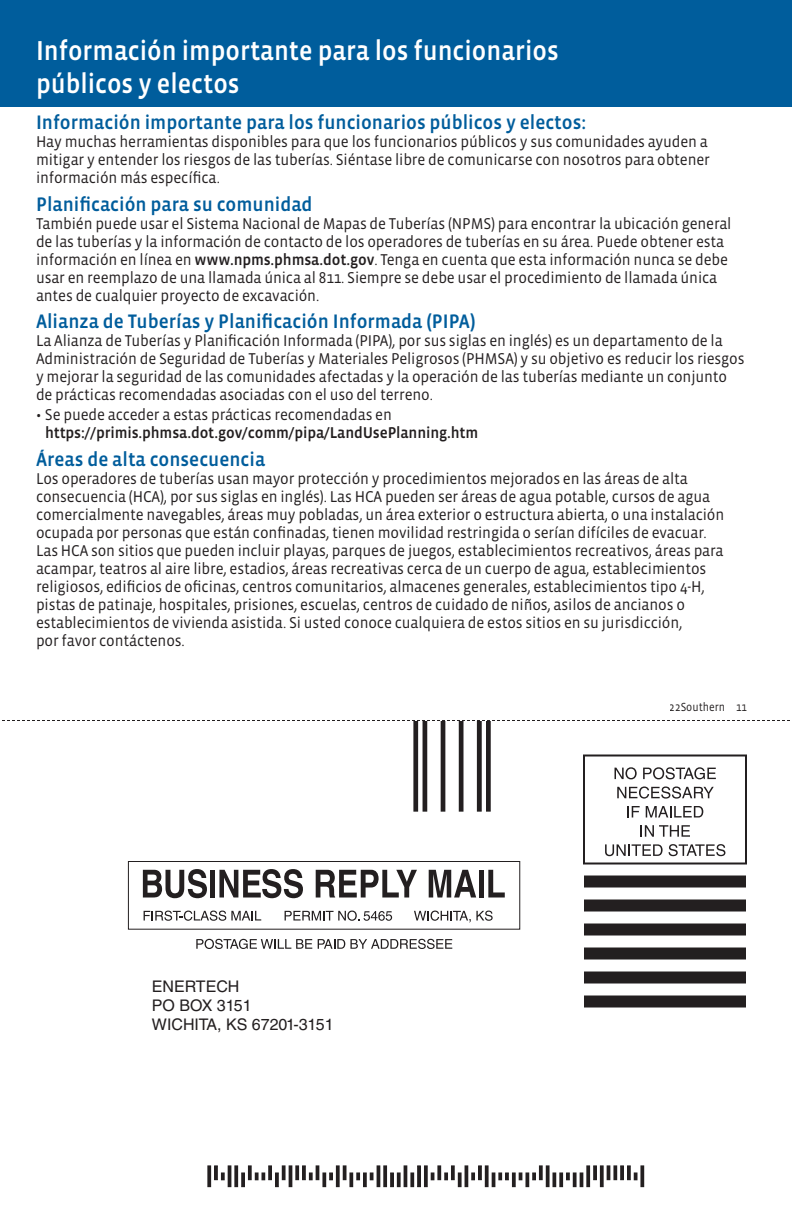
<style>
.page{position:relative;width:792px;height:1224px;background:#fff}
.page>*{position:absolute;margin:0;border:0;box-sizing:border-box;transform-origin:0 0}
.t1{font:500 28px/33.6px "Vista Sans OTCE";color:#fff;scale:.91 1}
.t2{font:500 20px "Vista Sans OTCE";color:#005d9c;scale:.95 1}
.t3{font:16px/18px "Vista Sans OTCE";letter-spacing:-.01em;color:#231f20;scale:.95 1}
.t4{font:500 16px "Vista Sans OTCE";letter-spacing:-.01em;color:#231f20;scale:.95 1}
.t5{font:16px/19.2px "Helvetica LT Std";color:#231f20}
.t6{font:12px "Vista Sans OTCE";color:#231f20;scale:.9 1}
.s1{font-weight:500}
</style>
<div class="page">
<svg style="left:2px;top:720px;width:788px;height:1px"></svg>
<div style="left:208px;top:1166px;width:3px;height:21px;border:1px solid #231f20"></div>
<div style="left:214px;top:1166px;width:4px;height:14px;border:1px solid #231f20"></div>
<svg style="left:215px;top:1166px;width:9px;height:14px"></svg>
<div style="left:228px;top:1166px;width:3px;height:21px;border:1px solid #231f20"></div>
<div style="left:235px;top:1166px;width:3px;height:21px;border:1px solid #231f20"></div>
<div style="left:242px;top:1173px;width:3px;height:14px;border:1px solid #231f20"></div>
<div style="left:248px;top:1166px;width:3px;height:14px;border:1px solid #231f20"></div>
<svg style="left:255px;top:1166px;width:23px;height:15px"></svg>
<div style="left:275px;top:1173px;width:3px;height:14px;border:1px solid #231f20"></div>
<div style="left:282px;top:1166px;width:3px;height:14px;border:1px solid #231f20"></div>
<div style="left:289px;top:1166px;width:3px;height:21px;border:1px solid #231f20"></div>
<div style="left:296px;top:1166px;width:3px;height:14px;border:1px solid #231f20"></div>
<div style="left:302px;top:1166px;width:3px;height:14px;border:1px solid #231f20"></div>
<svg style="left:303px;top:1166px;width:9px;height:14px"></svg>
<div style="left:316px;top:1166px;width:3px;height:14px;border:1px solid #231f20"></div>
<div style="left:323px;top:1173px;width:3px;height:14px;border:1px solid #231f20"></div>
<svg style="left:330px;top:1173px;width:3px;height:7px"></svg>
<div style="left:336px;top:1166px;width:3px;height:21px;border:1px solid #231f20"></div>
<div style="left:343px;top:1166px;width:3px;height:14px;border:1px solid #231f20"></div>
<div style="left:350px;top:1173px;width:3px;height:14px;border:1px solid #231f20"></div>
<svg style="left:357px;top:1173px;width:16px;height:14px"></svg>
<div style="left:377px;top:1166px;width:3px;height:21px;border:1px solid #231f20"></div>
<div style="left:384px;top:1166px;width:3px;height:21px;border:1px solid #231f20"></div>
<div style="left:390px;top:1173px;width:4px;height:14px;border:1px solid #231f20"></div>
<div style="left:397px;top:1173px;width:3px;height:14px;border:1px solid #231f20"></div>
<div style="left:404px;top:1166px;width:3px;height:21px;border:1px solid #231f20"></div>
<div style="left:411px;top:1173px;width:3px;height:14px;border:1px solid #231f20"></div>
<div style="left:417px;top:1166px;width:4px;height:21px;border:1px solid #231f20"></div>
<div style="left:424px;top:1166px;width:3px;height:21px;border:1px solid #231f20"></div>
<svg style="left:431px;top:1173px;width:3px;height:7px"></svg>
<div style="left:438px;top:1166px;width:3px;height:14px;border:1px solid #231f20"></div>
<svg style="left:445px;top:1173px;width:3px;height:7px"></svg>
<div style="left:451px;top:1166px;width:3px;height:14px;border:1px solid #231f20"></div>
<div style="left:458px;top:1173px;width:3px;height:14px;border:1px solid #231f20"></div>
<div style="left:465px;top:1166px;width:3px;height:21px;border:1px solid #231f20"></div>
<svg style="left:472px;top:1172px;width:3px;height:8px"></svg>
<div style="left:478px;top:1166px;width:4px;height:14px;border:1px solid #231f20"></div>
<div style="left:485px;top:1166px;width:3px;height:21px;border:1px solid #231f20"></div>
<div style="left:492px;top:1173px;width:3px;height:14px;border:1px solid #231f20"></div>
<svg style="left:499px;top:1173px;width:10px;height:7px"></svg>
<div style="left:512px;top:1173px;width:3px;height:14px;border:1px solid #231f20"></div>
<svg style="left:519px;top:1173px;width:3px;height:7px"></svg>
<div style="left:526px;top:1173px;width:3px;height:14px;border:1px solid #231f20"></div>
<svg style="left:533px;top:1173px;width:3px;height:7px"></svg>
<div style="left:539px;top:1166px;width:3px;height:14px;border:1px solid #231f20"></div>
<div style="left:546px;top:1166px;width:3px;height:21px;border:1px solid #231f20"></div>
<div style="left:553px;top:1173px;width:3px;height:14px;border:1px solid #231f20"></div>
<div style="left:560px;top:1173px;width:3px;height:14px;border:1px solid #231f20"></div>
<svg style="left:566px;top:1173px;width:3px;height:7px"></svg>
<div style="left:573px;top:1173px;width:3px;height:14px;border:1px solid #231f20"></div>
<div style="left:580px;top:1173px;width:3px;height:14px;border:1px solid #231f20"></div>
<div style="left:587px;top:1166px;width:3px;height:21px;border:1px solid #231f20"></div>
<div style="left:594px;top:1166px;width:3px;height:14px;border:1px solid #231f20"></div>
<div style="left:600px;top:1166px;width:3px;height:21px;border:1px solid #231f20"></div>
<div style="left:607px;top:1166px;width:3px;height:14px;border:1px solid #231f20"></div>
<div style="left:614px;top:1166px;width:3px;height:14px;border:1px solid #231f20"></div>
<svg style="left:621px;top:1166px;width:16px;height:14px"></svg>
<div style="left:641px;top:1166px;width:3px;height:21px;border:1px solid #231f20"></div>
<hr style="left:414px;top:722px;width:4px;height:89px;background:#231f20">
<div style="left:413px;top:721px;width:5px;height:91px;border:1px solid #231f20"></div>
<div style="left:423px;top:721px;width:4px;height:91px;border:1px solid #231f20"></div>
<div style="left:441px;top:721px;width:4px;height:91px;border:1px solid #231f20"></div>
<hr style="left:459px;top:722px;width:4px;height:89px;background:#231f20">
<div style="left:459px;top:721px;width:5px;height:91px;border:1px solid #231f20"></div>
<hr style="left:477px;top:722px;width:4px;height:89px;background:#231f20">
<div style="left:477px;top:721px;width:5px;height:91px;border:1px solid #231f20"></div>
<hr style="left:487px;top:722px;width:3px;height:89px;background:#231f20">
<div style="left:486px;top:721px;width:5px;height:91px;border:1px solid #231f20"></div>
<div style="left:583px;top:755px;width:164px;height:110px;border:2px solid #231f20"></div>
<div style="left:584px;top:876px;width:162px;height:12px;background:#231f20"></div>
<div style="left:584px;top:900px;width:162px;height:12px;background:#231f20"></div>
<div style="left:584px;top:924px;width:162px;height:12px;background:#231f20"></div>
<div style="left:584px;top:948px;width:162px;height:12px;background:#231f20"></div>
<div style="left:584px;top:972px;width:162px;height:12px;background:#231f20"></div>
<div style="left:584px;top:996px;width:162px;height:12px;background:#231f20"></div>
<svg style="left:615px;top:767px;width:22px;height:12px"></svg>
<svg style="left:643px;top:767px;width:73px;height:12px"></svg>
<svg style="left:617px;top:787px;width:97px;height:12px"></svg>
<svg style="left:627px;top:806px;width:13px;height:11px"></svg>
<svg style="left:646px;top:806px;width:57px;height:11px"></svg>
<svg style="left:641px;top:825px;width:49px;height:12px"></svg>
<svg style="left:605px;top:844px;width:58px;height:12px"></svg>
<svg style="left:669px;top:844px;width:56px;height:12px"></svg>
<svg style="left:285px;top:911px;width:107px;height:10px"></svg>
<svg style="left:414px;top:911px;width:79px;height:11px"></svg>
<div style="left:128px;top:861px;width:392px;height:69px;border:1px solid #231f20"></div>
<svg style="left:143px;top:869px;width:64px;height:29px"></svg>
<div style="left:210px;top:870px;width:5px;height:28px;background:#231f20"></div>
<svg style="left:219px;top:869px;width:84px;height:29px"></svg>
<svg style="left:316px;top:870px;width:101px;height:28px"></svg>
<svg style="left:429px;top:870px;width:47px;height:28px"></svg>
<div style="left:479px;top:870px;width:5px;height:28px;background:#231f20"></div>
<svg style="left:488px;top:870px;width:17px;height:28px"></svg>
<svg style="left:144px;top:911px;width:117px;height:10px"></svg>
<svg style="left:196px;top:939px;width:116px;height:10px"></svg>
<svg style="left:318px;top:939px;width:134px;height:10px"></svg>
<div style="left:0;top:0;width:792px;height:107px;background:#005d9c"></div>
<h1 class="t1" style="left:36px;top:33px;width:576px">Información importante para los funcionarios públicos y electos</h1>
<p class="t2" style="left:36px;top:111px;width:581px">Información importante para los funcionarios públicos y electos:</p>
<p class="t3" style="left:36px;top:133px;width:711px">Hay muchas herramientas disponibles para que los funcionarios públicos y sus comunidades ayuden a mitigar y entender los riesgos de las tuberías. Siéntase libre de comunicarse con nosotros para obtener información más específica.</p>
<p class="t2" style="left:36px;top:193px;width:293px">Planificación para su comunidad</p>
<p class="t3" style="left:36px;top:214px;width:734px">También puede usar el Sistema Nacional de Mapas de Tuberías (NPMS) para encontrar la ubicación general de las tuberías y la información de contacto de los operadores de tuberías en su área. Puede obtener esta información en línea en <span class="s1">www.npms.phmsa.dot.gov</span>. Tenga en cuenta que esta información nunca se debe usar en reemplazo de una llamada única al 811. Siempre se debe usar el procedimiento de llamada única antes de cualquier proyecto de excavación.</p>
<p class="t2" style="left:36px;top:310px;width:464px">Alianza de Tuberías y Planificación Informada (PIPA)</p>
<p class="t3" style="left:36px;top:332px;width:747px">La Alianza de Tuberías y Planificación Informada (PIPA), por sus siglas en inglés) es un departamento de la Administración de Seguridad de Tuberías y Materiales Peligrosos (PHMSA) y su objetivo es reducir los riesgos y mejorar la seguridad de las comunidades afectadas y la operación de las tuberías mediante un conjunto de prácticas recomendadas asociadas con el uso del terreno.</p>
<p class="t3" style="left:36px;top:406px;width:376px">• Se puede acceder a estas prácticas recomendadas en</p>
<p class="t4" style="left:45px;top:424px;width:458px">https://primis.phmsa.dot.gov/comm/pipa/LandUsePlanning.htm</p>
<p class="t2" style="left:36px;top:448px;width:243px">Áreas de alta consecuencia</p>
<p class="t3" style="left:36px;top:469px;width:726px">Los operadores de tuberías usan mayor protección y procedimientos mejorados en las áreas de alta consecuencia (HCA), por sus siglas en inglés). Las HCA pueden ser áreas de agua potable, cursos de agua comercialmente navegables, áreas muy pobladas, un área exterior o estructura abierta, o una instalación ocupada por personas que están confinadas, tienen movilidad restringida o serían difíciles de evacuar.<br>Las HCA son sitios que pueden incluir playas, parques de juegos, establecimientos recreativos, áreas para acampar, teatros al aire libre, estadios, áreas recreativas cerca de un cuerpo de agua, establecimientos religiosos, edificios de oficinas, centros comunitarios, almacenes generales, establecimientos tipo 4-H, pistas de patinaje, hospitales, prisiones, escuelas, centros de cuidado de niños, asilos de ancianos o establecimientos de vivienda asistida. Si usted conoce cualquiera de estos sitios en su jurisdicción,<br>por favor contáctenos.</p>
<p class="t5" style="left:152px;top:976px;width:183px">ENERTECH<br>PO BOX 3151<br>WICHITA, KS 67201-3151</p>
<p class="t6" style="left:670px;top:701px;width:87px">22Southern 11</p>
</div>
